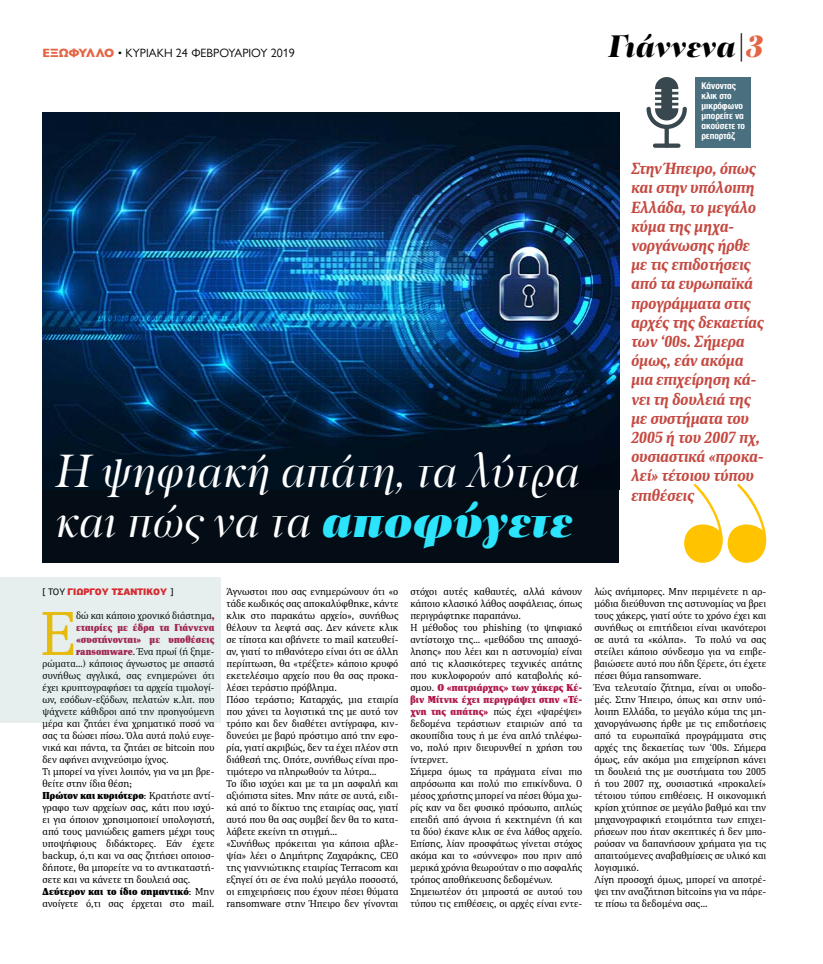
<style>
.page{position:relative;width:823px;height:964px;background:#fff}
.page>*{position:absolute;margin:0;border:0;box-sizing:border-box;transform-origin:0 0}
.t1{font:61.7px "PFDIN Serif";color:#ffc300}
.t2{font:italic 48px/51px "PF Regal Display Pro";color:#fff}
.t3{font:italic 900 32px "PF Regal Display Pro";color:#000}
.t4{font:italic 700 16px/19.2px "PFDIN Serif";color:#c54941}
.t5{font:12px "Gill Sans Nova";color:#000}
.t6{font:10px/12px "PFDIN Serif";letter-spacing:.01em;color:#000}
.t7{font:900 10px "PFDIN Serif";letter-spacing:.01em;color:#000}
.t8{font:700 10px/10px "CF Helvetica Cond";color:#fff}
.t9{font:900 10px "PFDIN Serif";letter-spacing:.01em;color:#b01c4f}
.t10{font:900 10px "PF Highway Sans Pro";color:#ed1d24}
.s1{font-weight:800;color:#e46644}
.s2{font-family:"PF Regal Display Pro U Black";color:#2ce4fc}
.s3{color:#e46644}
.s4{font-weight:400;color:#000}
.s5{font-weight:900;color:#b01c4f}
.s6{font-weight:400}
</style>
<div class="page">
<div style="left:695px;top:77px;width:55px;height:71px;background:#4a7080"></div>
<svg style="left:652px;top:144px;width:28px;height:4px"></svg>
<svg style="left:664px;top:126px;width:4px;height:22px"></svg>
<svg style="left:646px;top:77px;width:40px;height:52px"></svg>
<div style="left:43px;top:112px;width:575px;height:451px;background:#040d16"></div>
<img style="left:43px;top:112px;width:575px;height:378px">
<svg style="left:684px;top:484px;width:81px;height:79px"></svg>
<div style="left:0;top:577px;width:220px;height:145px;background:#e6efee"></div>
<p class="t5" style="left:43px;top:45px;width:253px"><span class="s1">ΕΞΩΦΥΛΛΟ</span> • ΚΥΡΙΑΚΗ 24 ΦΕΒΡΟΥΑΡΙΟΥ 2019</p>
<h2 class="t2" style="left:55px;top:445px;width:526px">Η ψηφιακή απάτη, τα λύτρα και πώς να τα <span class="s2">αποφύγετε</span></h2>
<h3 class="t3" style="left:608px;top:26px;width:157px">Γιάννενα|<span class="s3">3</span></h3>
<p class="t8" style="left:701px;top:81px;width:45px">Κάνοντας κλικ στο μικρόφωνο μπορείτε να ακούσετε το ρεπορτάζ</p>
<p class="t4" style="left:630px;top:159px;width:134px">Στην Ήπειρο, όπως και στην υπόλοιπη<br>Ελλάδα, το μεγάλο κύμα της μηχα&shy;νοργάνωσης ήρθε με τις επιδοτήσεις από τα ευρωπαϊκά προγράμματα στις αρχές της δεκαετίας των ‘00s. Σήμερα όμως, εάν ακόμα μια επιχείρηση κά&shy;νει τη δουλειά της με συστήματα του<br>2005 ή του 2007 πχ, ουσιαστικά «προκα&shy;λεί» τέτοιου τύπου επιθέσεις</p>
<p class="t10" style="left:43px;top:585px;width:132px"><span class="s4">[ ΤΟΥ</span> ΓΙΩΡΓΟΥ ΤΣΑΝΤΙΚΟΥ <span class="s4">]</span></p>
<h1 class="t1" style="left:40px;top:595px;width:37px">Ε</h1>
<p class="t6" style="left:76px;top:609px;width:140px">δώ και κάποιο χρονικό διάστημα<span class="s5">,</span></p>
<p class="t9" style="left:76px;top:621px;width:140px">εταιρίες με έδρα τα Γιάννενα</p>
<p class="t9" style="left:76px;top:633px;width:140px">«συστήνονται» με υποθέσεις</p>
<p class="t6" style="left:76px;top:645px;width:140px"><span class="s5">ransomware</span>. Ένα πρωί (ή ξημε-</p>
<p class="t6" style="left:43px;top:657px;width:173px">ρώματα…) κάποιος άγνωστος με σπαστά</p>
<p class="t6" style="left:43px;top:669px;width:173px">συνήθως αγγλικά, σας ενημερώνει ότι</p>
<p class="t6" style="left:43px;top:681px;width:173px">έχει κρυπτογραφήσει τα αρχεία τιμολογί-</p>
<p class="t6" style="left:43px;top:693px;width:173px">ων, εσόδων-εξόδων, πελατών κ.λπ. που</p>
<p class="t6" style="left:43px;top:705px;width:173px">ψάχνετε κάθιδροι από την προηγούμενη</p>
<p class="t6" style="left:43px;top:717px;width:173px">μέρα και ζητάει ένα χρηματικό ποσό να</p>
<p class="t6" style="left:43px;top:729px;width:173px">σας τα δώσει πίσω. Όλα αυτά πολύ ευγε-</p>
<p class="t6" style="left:43px;top:741px;width:173px">νικά και πάντα, τα ζητάει σε bitcoin που</p>
<p class="t6" style="left:43px;top:753px;width:127px">δεν αφήνει ανιχνεύσιμο ίχνος.</p>
<p class="t6" style="left:43px;top:765px;width:173px">Τι μπορεί να γίνει λοιπόν, για να μη βρε-</p>
<p class="t6" style="left:43px;top:777px;width:91px">θείτε στην ίδια θέση;</p>
<p class="t7" style="left:43px;top:789px;width:173px">Πρώτον και κυριότερο<span class="s6">: Κρατήστε αντί-</span></p>
<p class="t6" style="left:43px;top:801px;width:173px">γραφο των αρχείων σας, κάτι που ισχύ-</p>
<p class="t6" style="left:43px;top:813px;width:173px">ει για όποιον χρησιμοποιεί υπολογιστή,</p>
<p class="t6" style="left:43px;top:825px;width:173px">από τους μανιώδεις gamers μέχρι τους</p>
<p class="t6" style="left:43px;top:837px;width:173px">υποψήφιους διδάκτορες. Εάν έχετε</p>
<p class="t6" style="left:43px;top:849px;width:173px">backup, ό,τι και να σας ζητήσει οποιοσ-</p>
<p class="t6" style="left:43px;top:861px;width:173px">δήποτε, θα μπορείτε να το αντικαταστή-</p>
<p class="t6" style="left:43px;top:873px;width:149px">σετε και να κάνετε τη δουλειά σας.</p>
<p class="t7" style="left:43px;top:885px;width:173px">Δεύτερον και το ίδιο σημαντικό<span class="s6">: Μην</span></p>
<p class="t6" style="left:43px;top:897px;width:173px">ανοίγετε ό,τι σας έρχεται στο mail.</p>
<p class="t6" style="left:226px;top:585px;width:173px">Άγνωστοι που σας ενημερώνουν ότι «ο τάδε κωδικός σας αποκαλύφθηκε, κάντε κλικ στο παρακάτω αρχείο», συνήθως θέλουν τα λεφτά σας. Δεν κάνετε κλικ σε τίποτα και σβήνετε το mail κατευθεί&shy;αν, γιατί το πιθανότερο είναι ότι σε άλλη περίπτωση, θα «τρέξετε» κάποιο κρυφό εκετελέσιμο αρχείο που θα σας προκα&shy;λέσει τεράστιο πρόβλημα.<br>Πόσο τεράστιο; Καταρχάς, μια εταιρία που χάνει τα λογιστικά της με αυτό τον τρόπο και δεν διαθέτει αντίγραφα, κιν&shy;δυνεύει με βαρύ πρόστιμο από την εφο&shy;ρία, γιατί ακριβώς, δεν τα έχει πλέον στη διάθεσή της. Οπότε, συνήθως είναι προ&shy;τιμότερο να πληρωθούν τα λύτρα…<br>Το ίδιο ισχύει και με τα μη ασφαλή και αξιόπιστα sites. Μην πάτε σε αυτά, ειδι&shy;κά από το δίκτυο της εταιρίας σας, γιατί αυτό που θα σας συμβεί δεν θα το κατα&shy;λάβετε εκείνη τη στιγμή…<br>«Συνήθως πρόκειται για κάποια αβλε&shy;ψία» λέει ο Δημήτρης Ζαχαράκης, CEO της γιαννιώτικης εταιρίας Terracom και εξηγεί ότι σε ένα πολύ μεγάλο ποσοστό, οι επιχειρήσεις που έχουν πέσει θύματα ransomware στην Ήπειρο δεν γίνονται</p>
<p class="t6" style="left:410px;top:585px;width:173px">στόχοι αυτές καθαυτές, αλλά κάνουν κάποιο κλασικό λάθος ασφάλειας, όπως περιγράφτηκε παραπάνω.<br>Η μέθοδος του phishing (το ψηφιακό αντίστοιχο της… «μεθόδου της απασχό&shy;λησης» που λέει και η αστυνομία) είναι από τις κλασικότερες τεχνικές απάτης που κυκλοφορούν από καταβολής κό&shy;σμου. <span class="s5">Ο «πατριάρχης» των χάκερς Κέ&shy;βιν Μίτνικ έχει περιγράψει στην «Τέ&shy;χνη της απάτης»</span> πώς έχει «ψαρέψει» δεδομένα τεράστιων εταιριών από τα σκουπίδια τους ή με ένα απλό τηλέφω&shy;νο, πολύ πριν διευρυνθεί η χρήση του ίντερνετ.<br>Σήμερα όμως τα πράγματα είναι πιο απρόσωπα και πολύ πιο επικίνδυνα. Ο μέσος χρήστης μπορεί να πέσει θύμα χω&shy;ρίς καν να δει φυσικό πρόσωπο, απλώς επειδή από άγνοια ή κεκτημένη (ή και τα δύο) έκανε κλικ σε ένα λάθος αρχείο.<br>Επίσης, λίαν προσφάτως γίνεται στόχος ακόμα και το «σύννεφο» που πριν από μερικά χρόνια θεωρούταν ο πιο ασφαλής τρόπος αποθήκευσης δεδομένων.<br>Σημειωτέον ότι μπροστά σε αυτού του τύπου τις επιθέσεις, οι αρχές είναι εντε-</p>
<p class="t6" style="left:594px;top:585px;width:173px">λώς ανήμπορες. Μην περιμένετε η αρ&shy;μόδια διεύθυνση της αστυνομίας να βρει τους χάκερς, γιατί ούτε το χρόνο έχει και συνήθως οι επιτήδειοι είναι ικανότεροι σε αυτά τα «κόλπα». Το πολύ να σας στείλει κάποιο σύνδεσμο για να επιβε&shy;βαιώσετε αυτό που ήδη ξέρετε, ότι έχετε πέσει θύμα ransomware.<br>Ένα τελευταίο ζήτημα, είναι οι υποδο&shy;μές. Στην Ήπειρο, όπως και στην υπό&shy;λοιπη Ελλάδα, το μεγάλο κύμα της μη&shy;χανοργάνωσης ήρθε με τις επιδοτήσεις από τα ευρωπαϊκά προγράμματα στις αρχές της δεκαετίας των ‘00s. Σήμερα όμως, εάν ακόμα μια επιχείρηση κάνει τη δουλειά της με συστήματα του 2005 ή του 2007 πχ, ουσιαστικά «προκαλεί» τέτοιου τύπου επιθέσεις. Η οικονομική κρίση χτύπησε σε μεγάλο βαθμό και την μηχανογραφική ετοιμότητα των επιχει&shy;ρήσεων που ήταν σκεπτικές ή δεν μπο&shy;ρούσαν να δαπανήσουν χρήματα για τις απαιτούμενες αναβαθμίσεις σε υλικό και λογισμικό.<br>Λίγη προσοχή όμως, μπορεί να αποτρέ&shy;ψει την αναζήτηση bitcoins για να πάρε&shy;τε πίσω τα δεδομένα σας…</p>
</div>
